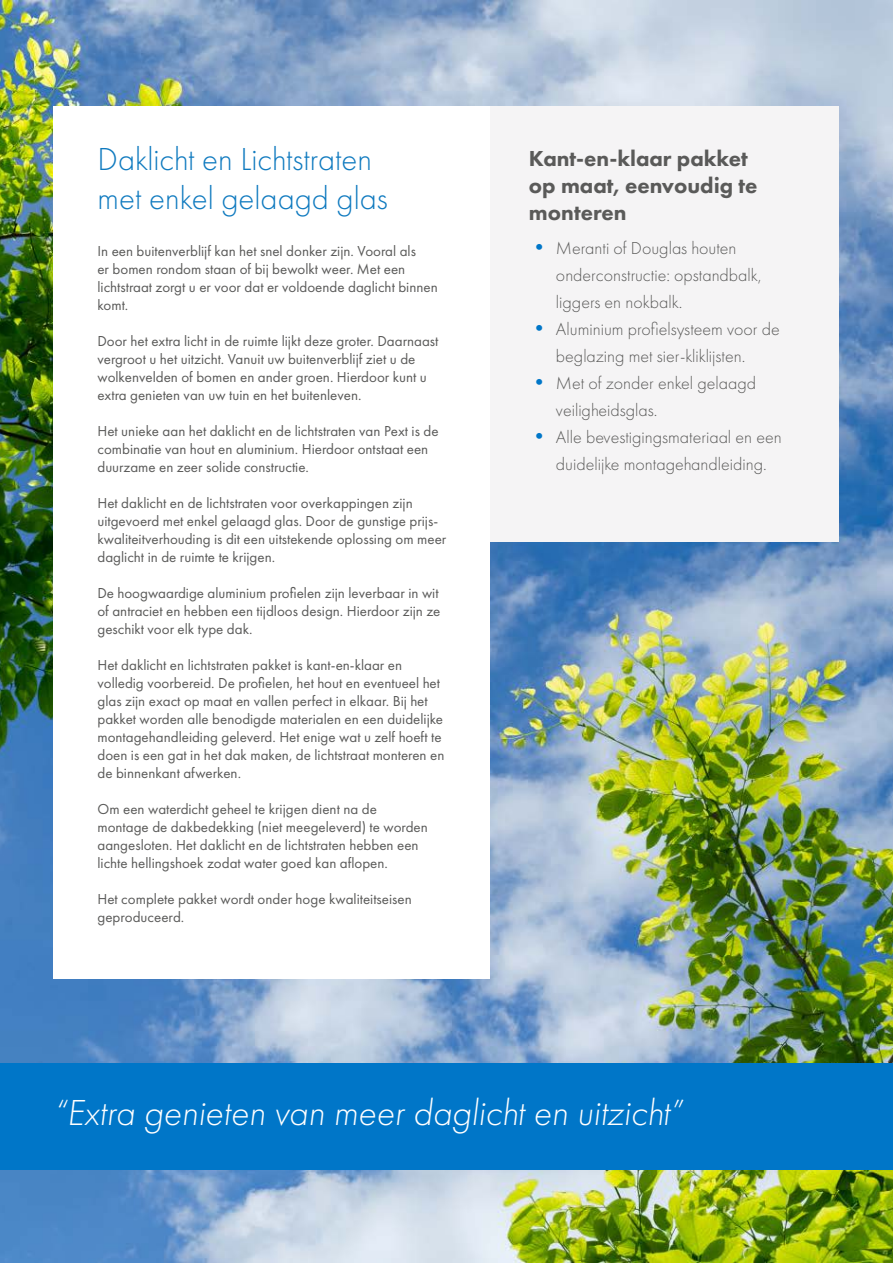
<style>
.page{position:relative;width:893px;height:1263px;background:#fff}
.page>*{position:absolute;margin:0;border:0;box-sizing:border-box;transform-origin:0 0}
.t1{font:italic 300 37.5px "Futura PT";color:#fff}
.t2{font:300 33px/39.6px "Futura PT";color:#0f7abf}
.t3{font:800 22.5px/27px "Futura PT";color:#5a5a59}
.t4{font:300 18px/27px "Futura PT";color:#5a5a59}
.t5{font:15px/18px "Futura PT";color:#5a5a59}
.s1{font-size:21px;color:#0076c8}
</style>
<div class="page">
<img style="left:0;top:0;width:893px;height:1263px">
<div style="left:490px;top:106px;width:349px;height:436px;background:#f5f4f5"></div>
<div style="left:54px;top:106px;width:436px;height:872px;background:#fff"></div>
<div style="left:0;top:1063px;width:893px;height:106px;background:#0076c8"></div>
<img style="left:826px;top:249px;width:67px;height:338px">
<h2 class="t2" style="left:98px;top:139px;width:292px">Daklicht en Lichtstraten met enkel gelaagd glas</h2>
<p class="t5" style="left:97px;top:242px;width:342px">In een buitenverblijf kan het snel donker zijn. Vooral als<br>er bomen rondom staan of bij bewolkt weer. Met een lichtstraat zorgt u er voor dat er voldoende daglicht binnen komt.</p>
<p class="t5" style="left:97px;top:332px;width:342px">Door het extra licht in de ruimte lijkt deze groter. Daarnaast vergroot u het uitzicht. Vanuit uw buitenverblijf ziet u de wolkenvelden of bomen en ander groen. Hierdoor kunt u extra genieten van uw tuin en het buitenleven.</p>
<p class="t5" style="left:97px;top:422px;width:343px">Het unieke aan het daklicht en de lichtstraten van Pext is de combinatie van hout en aluminium. Hierdoor ontstaat een duurzame en zeer solide constructie.</p>
<p class="t5" style="left:97px;top:494px;width:350px">Het daklicht en de lichtstraten voor overkappingen zijn uitgevoerd met enkel gelaagd glas. Door de gunstige prijs&shy;kwaliteitverhouding is dit een uitstekende oplossing om meer daglicht in de ruimte te krijgen.</p>
<p class="t5" style="left:97px;top:584px;width:344px;text-align:justify">De hoogwaardige aluminium profielen zijn leverbaar in wit of antraciet en hebben een tijdloos design. Hierdoor zijn ze geschikt voor elk type dak.</p>
<p class="t5" style="left:97px;top:656px;width:348px">Het daklicht en lichtstraten pakket is kant-en-klaar en volledig voorbereid. De profielen, het hout en eventueel het glas zijn exact op maat en vallen perfect in elkaar. Bij het pakket worden alle benodigde materialen en een duidelijke montagehandleiding geleverd. Het enige wat u zelf hoeft te doen is een gat in het dak maken, de lichtstraat monteren en de binnenkant afwerken.</p>
<p class="t5" style="left:97px;top:800px;width:332px">Om een waterdicht geheel te krijgen dient na de montage de dakbedekking (niet meegeleverd) te worden aangesloten. Het daklicht en de lichtstraten hebben een lichte hellingshoek zodat water goed kan aflopen.</p>
<p class="t5" style="left:97px;top:890px;width:316px">Het complete pakket wordt onder hoge kwaliteitseisen geproduceerd.</p>
<h3 class="t3" style="left:529px;top:145px;width:230px">Kant-en-klaar pakket op maat, eenvoudig te monteren</h3>
<p class="t4" style="left:556px;top:235px;width:207px;text-indent:-27px"><span class="s1">•</span> Meranti of Douglas houten onderconstructie: opstandbalk, liggers en nokbalk.</p>
<p class="t4" style="left:529px;top:316px;width:252px;text-align:center"><span class="s1">•</span> Aluminium profielsysteem voor de beglazing met sier-kliklijsten.</p>
<p class="t4" style="left:556px;top:370px;width:202px;text-indent:-27px"><span class="s1">•</span> Met of zonder enkel gelaagd veiligheidsglas.</p>
<p class="t4" style="left:556px;top:424px;width:227px;text-indent:-27px"><span class="s1">•</span> Alle bevestigingsmateriaal en een duidelijke montagehandleiding.</p>
<h1 class="t1" style="left:54px;top:1091px;width:630px">“Extra genieten van meer daglicht en uitzicht”</h1>
</div>
